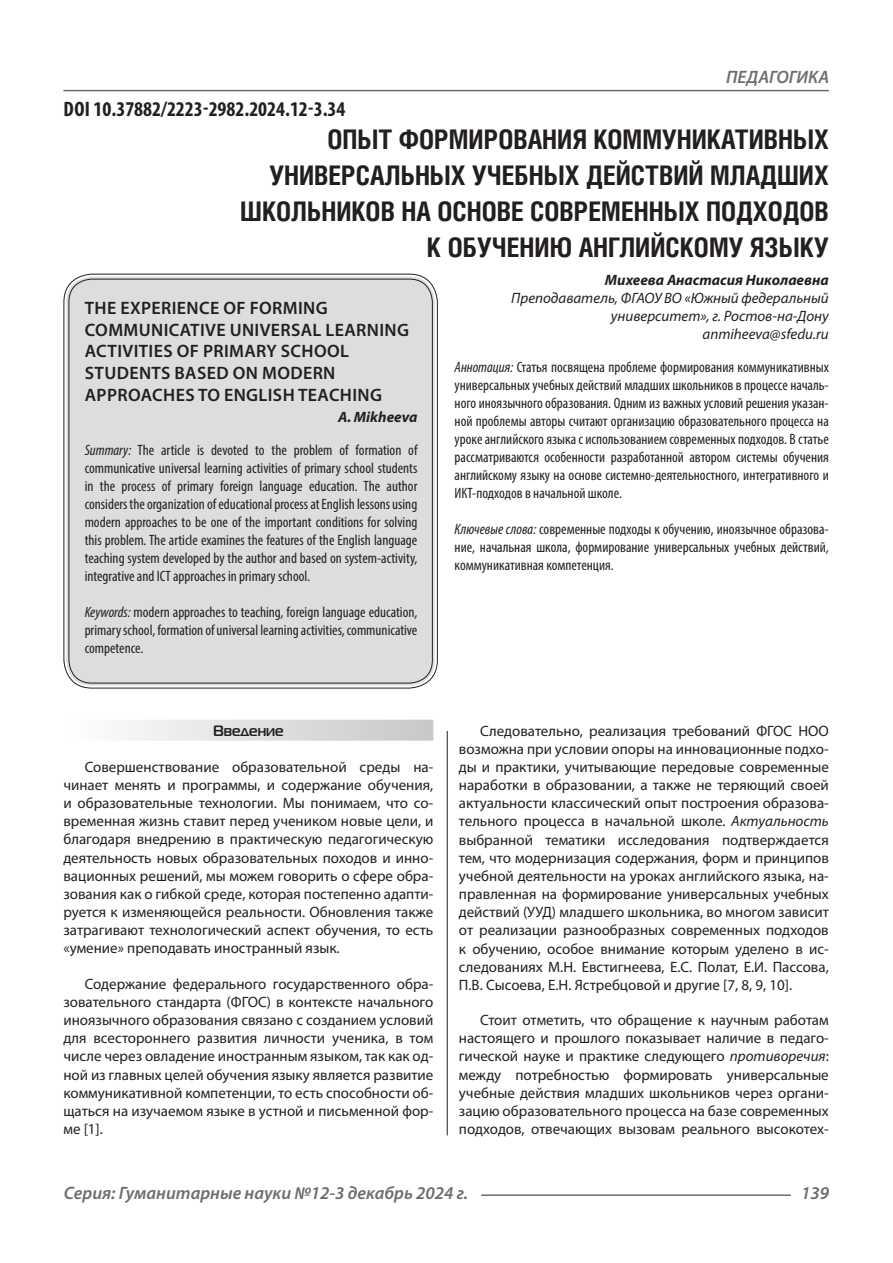
<style>
.page{position:relative;width:893px;height:1263px;background:#fff}
.page>*{position:absolute;margin:0;border:0;box-sizing:border-box;transform-origin:0 0}
.Статья_название{font:700 27px/36px "Helios Cond C";color:#231f20;text-align:right}
.ДОИ{font:700 condensed 21px "Myriad Pro";color:#231f20}
.Статья_название_англ{font:600 18px/21.6px "Myriad Pro";letter-spacing:.02em;color:#231f20}
.t1{font:italic 600 18px "Myriad Pro";color:#6c6d70}
.Статья_текст{font:15px/18.1px "Myriad Pro";color:#231f20;text-align:justify}
.Статья_аннотация_тек{font:condensed 15px/18px "Myriad Pro";color:#231f20;text-align:justify}
.Статья_аннотация_анг{font:condensed 15px/18px "Myriad Pro";color:#231f20;text-align:justify}
.Статья_автор_инфо{font:italic 15px/18px "Myriad Pro";color:#231f20;text-align:right}
.Статья_автор_инфо-2{font:italic 700 15px "Myriad Pro";color:#231f20}
.Статья_автор_англ{font:italic 700 15px "Myriad Pro";color:#231f20}
.Статья_подзаголовок{font:700 15px "Magistral C";color:#231f20}
.s1{font-style:italic}
</style>
<div class="page">
<hr style="left:447px;top:128px;width:1px;height:1007px;background:#231f20">
<hr style="left:63px;top:90px;width:766px;height:1px;background:#6c6d70">
<hr style="left:481px;top:1194px;width:310px;height:2px;background:#6c6d70">
<div style="left:443px;top:125px;width:10px;height:606px;background:#fff"></div>
<div style="left:66px;top:277px;width:369px;height:409px;background:#dcdddf;border-radius:26px"></div>
<div style="left:63px;top:720px;width:370px;height:21px;background:linear-gradient(to right,#fefeff,#c6c8ca)"></div>
<p class="ДОИ" style="left:64px;top:96px;width:283px">DOI 10.37882/2223-2982.2024.12-3.34</p>
<p class="t1" style="left:726px;top:66px;width:104px">ПЕДАГОГИКА</p>
<p class="Статья_название" style="left:240px;top:121px;width:590px">ОПЫТ ФОРМИРОВАНИЯ КОММУНИКАТИВНЫХ<br>УНИВЕРСАЛЬНЫХ УЧЕБНЫХ ДЕЙСТВИЙ МЛАДШИХ<br>ШКОЛЬНИКОВ НА ОСНОВЕ СОВРЕМЕННЫХ ПОДХОДОВ</p>
<p class="Статья_название" style="left:427px;top:229px;width:403px">К ОБУЧЕНИЮ АНГЛИЙСКОМУ ЯЗЫКУ</p>
<p class="Статья_автор_инфо-2" style="left:605px;top:270px;width:225px">Михеева Анастасия Николаевна</p>
<p class="Статья_автор_инфо" style="left:511px;top:289px;width:319px">Преподаватель, ФГАОУ ВО «Южный федеральный университет», г. Ростов-на-Дону</p>
<p class="Статья_автор_инфо" style="left:702px;top:325px;width:128px">anmiheeva@sfedu.ru</p>
<p class="Статья_аннотация_тек" style="left:455px;top:357px;width:376px"><span class="s1">Аннотация:</span> Статья посвящена проблеме формирования коммуникативных универсальных учебных действий младших школьников в процессе началь&shy;ного иноязычного образования. Одним из важных условий решения указан&shy;ной проблемы авторы считают организацию образовательного процесса на уроке английского языка с использованием современных подходов. В статье рассматриваются особенности разработанной автором системы обучения английскому языку на основе системно-деятельностного, интегративного и ИКТ-подходов в начальной школе.</p>
<p class="Статья_аннотация_тек" style="left:455px;top:519px;width:376px"><span class="s1">Ключевые слова:</span> современные подходы к обучению, иноязычное образова&shy;ние, начальная школа, формирование универсальных учебных действий, коммуникативная компетенция.</p>
<p class="Статья_название_англ" style="left:85px;top:297px;width:326px">THE EXPERIENCE OF FORMING<br>COMMUNICATIVE UNIVERSAL LEARNING<br>ACTIVITIES OF PRIMARY SCHOOL<br>STUDENTS BASED ON MODERN<br>APPROACHES TO ENGLISH TEACHING</p>
<p class="Статья_автор_англ" style="left:338px;top:408px;width:81px">A. Mikheeva</p>
<p class="Статья_аннотация_анг" style="left:85px;top:441px;width:334px"><span class="s1">Summary:</span> The article is devoted to the problem of formation of communicative universal learning activities of primary school students in the process of primary foreign language education. The author considers the organization of educational process at English lessons using modern approaches to be one of the important conditions for solving this problem. The article examines the features of the English language teaching system developed by the author and based on system-activity, integrative and ICT approaches in primary school.</p>
<p class="Статья_аннотация_анг" style="left:85px;top:603px;width:334px"><span class="s1">Keywords:</span> modern approaches to teaching, foreign language education, primary school, formation of universal learning activities, communicative competence.</p>
<p class="Статья_подзаголовок" style="left:213px;top:722px;width:72px">Введение</p>
<p class="Статья_текст" style="left:63px;top:757px;width:371px;text-indent:21px">Совершенствование образовательной среды на&shy;чинает менять и программы, и содержание обучения, и образовательные технологии. Мы понимаем, что со&shy;временная жизнь ставит перед учеником новые цели, и благодаря внедрению в практическую педагогическую деятельность новых образовательных походов и инно&shy;вационных решений, мы можем говорить о сфере обра&shy;зования как о гибкой среде, которая постепенно адапти&shy;руется к изменяющейся реальности. Обновления также затрагивают технологический аспект обучения, то есть «умение» преподавать иностранный язык.</p>
<p class="Статья_текст" style="left:63px;top:974px;width:371px;text-indent:21px">Содержание федерального государственного обра&shy;зовательного стандарта (ФГОС) в контексте начального иноязычного образования связано с созданием условий для всестороннего развития личности ученика, в том числе через овладение иностранным языком, так как од&shy;ной из главных целей обучения языку является развитие коммуникативной компетенции, то есть способности об&shy;щаться на изучаемом языке в устной и письменной фор&shy;ме [1].</p>
<p class="Статья_текст" style="left:459px;top:721px;width:371px;text-indent:21px">Следовательно, реализация требований ФГОС НОО возможна при условии опоры на инновационные подхо&shy;ды и практики, учитывающие передовые современные наработки в образовании, а также не теряющий своей актуальности классический опыт построения образова&shy;тельного процесса в начальной школе<span class="s1">. Актуальность </span>выбранной тематики исследования подтверждается тем, что модернизация содержания, форм и принципов учебной деятельности на уроках английского языка, на&shy;правленная на формирование универсальных учебных действий (УУД) младшего школьника, во многом зависит от реализации разнообразных современных подходов к обучению, особое внимание которым уделено в ис&shy;следованиях М.Н. Евстигнеева, Е.С. Полат, Е.И. Пассова, П.В. Сысоева, Е.Н. Ястребцовой и другие [7, 8, 9, 10].</p>
<p class="Статья_текст" style="left:459px;top:1011px;width:371px;text-indent:21px">Стоит отметить, что обращение к научным работам настоящего и прошлого показывает наличие в педаго&shy;гической науке и практике следующего <span class="s1">противоречия</span>: между потребностью формировать универсальные учебные действия младших школьников через органи&shy;зацию образовательного процесса на базе современных подходов, отвечающих вызовам реального высокотех-</p>
<p class="t1" style="left:64px;top:1182px;width:406px">Серия: Гуманитарные науки №12-3 декабрь 2024 г.</p>
<p class="t1" style="left:801px;top:1182px;width:30px">139</p>
</div>
